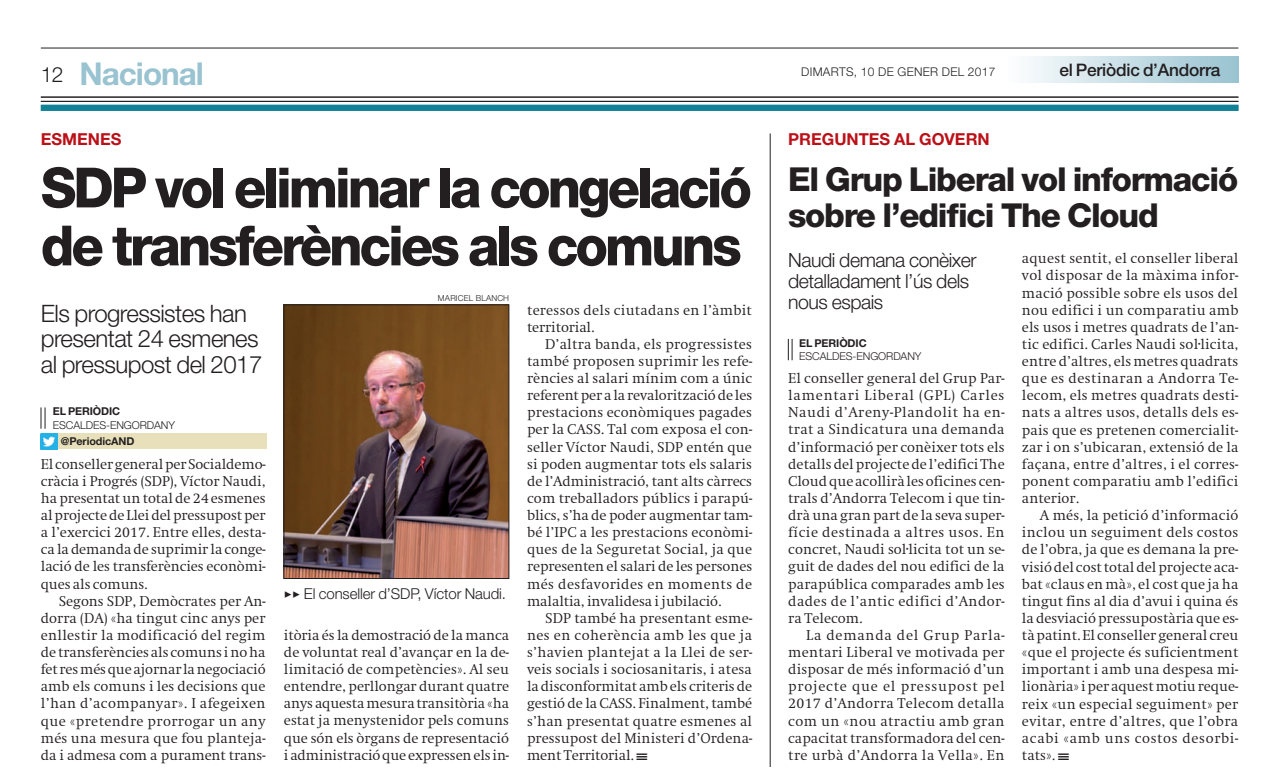
<style>
.page{position:relative;width:1268px;height:777px;background:#fff}
.page>*{position:absolute;margin:0;border:0;box-sizing:border-box;transform-origin:0 0}
.t1{font:800 55.5px/57.9px "Helvetica Neue LT Std";letter-spacing:-.06em;color:#231f20;scale:.96 1}
.t2{font:800 33px/35.5px "Helvetica Neue LT Std";letter-spacing:-.04em;color:#231f20}
.t3{font:700 31.5px "Helvetica Neue LT Std";letter-spacing:-.035em;color:#99c3d1}
.t4{font:300 24px/25.5px "Helvetica Neue LT Std";letter-spacing:-.025em;color:#231f20}
.t5{font:300 19.5px/21px "Helvetica Neue LT Std";letter-spacing:-.025em;color:#231f20}
.t6{font:500 17.25px "Helvetica Neue LT Std";letter-spacing:-.015em;color:#231f20}
.t7{font:700 16.5px "Helvetica Neue LT Std";color:#bb1018}
.t8{font:300 15px "Helvetica Neue LT Std";letter-spacing:-.01em;color:#231f20}
.t9{font:300 13.65px/17.1px "Swift ND Std";letter-spacing:.005em;color:#231f20;text-align:justify}
.t10{font:300 12px "Helvetica Neue LT Std";letter-spacing:.02em;color:#231f20}
.t11{font:300 10.8px "Helvetica Neue LT Std";letter-spacing:-.01em;color:#231f20}
.t12{font:700 10.8px "Helvetica Neue LT Std";letter-spacing:-.01em;color:#231f20}
.t13{font:300 8.25px "Helvetica Neue LT Std";letter-spacing:.015em;color:#231f20}
.s1{font-weight:300;font-size:21px;color:#231f20}
</style>
<div class="page">
<hr style="left:41px;top:48px;width:1197px;height:1px;background:#231f20">
<div style="left:1004px;top:57px;width:234px;height:25px;background:linear-gradient(to right,#feffff,#99c2d1)"></div>
<hr style="left:41px;top:97px;width:1197px;height:1px;background:#231f20">
<hr style="left:41px;top:101px;width:1197px;height:1px;background:#231f20">
<div style="left:41px;top:105px;width:1197px;height:6px;background:#128298"></div>
<div style="left:49px;top:433px;width:217px;height:16px;background:#e8e0ba"></div>
<img style="left:41px;top:433px;width:17px;height:16px">
<svg style="left:41px;top:407px;width:5px;height:21px"></svg>
<svg style="left:788px;top:339px;width:4px;height:21px"></svg>
<hr style="left:770px;top:133px;width:1px;height:633px;background:#231f20">
<img style="left:286px;top:306px;width:221px;height:270px">
<div style="left:284px;top:304px;width:225px;height:274px;border:1px solid #231f20"></div>
<h3 class="t3" style="left:41px;top:54px;width:165px"><span class="s1">12</span> Nacional</h3>
<p class="t7" style="left:41px;top:129px;width:82px">ESMENES</p>
<h1 class="t1" style="left:41px;top:158px;width:742px">SDP vol eliminar la congelació de transferències als comuns</h1>
<h3 class="t4" style="left:41px;top:300px;width:223px">Els progressistes han presentat 24 esmenes al pressupost del 2017</h3>
<p class="t12" style="left:53px;top:404px;width:69px">EL PERIÒDIC</p>
<p class="t11" style="left:53px;top:418px;width:124px">ESCALDES-ENGORDANY</p>
<p class="t13" style="left:438px;top:293px;width:73px">MARICEL BLANCH</p>
<p class="t9" style="left:527px;top:301px;width:226px">teressos dels ciutadans en l’àmbit territorial.</p>
<p class="t9" style="left:527px;top:335px;width:227px;text-indent:18px">D’altra banda, els progressistes també proposen suprimir les refe&shy;rències al salari mínim com a únic referent per a la revalorització de les prestacions econòmiques pagades per la CASS. Tal com exposa el con&shy;seller Víctor Naudi, SDP entén que si poden augmentar tots els salaris de l’Administració, tant alts càrrecs com treballadors públics i parapú&shy;blics, s’ha de poder augmentar tam&shy;bé l’IPC a les prestacions econòmi&shy;ques de la Seguretat Social, ja que representen el salari de les persones més desfavorides en moments de malaltia, invalidesa i jubilació.</p>
<p class="t9" style="left:527px;top:609px;width:227px;text-indent:18px">SDP també ha presentant esme&shy;nes en coherència amb les que ja s’havien plantejat a la Llei de ser&shy;veis socials i sociosanitaris, i atesa la disconformitat amb els criteris de gestió de la CASS. Finalment, també s’han presentat quatre esmenes al pressupost del Ministeri d’Ordena&shy;ment Territorial. ★</p>
<p class="t12" style="left:61px;top:434px;width:75px">@PeriodicAND</p>
<p class="t9" style="left:41px;top:455px;width:226px">El conseller general per Socialdemo&shy;cràcia i Progrés (SDP), Víctor Naudi, ha presentat un total de 24 esmenes al projecte de Llei del pressupost per a l’exercici 2017. Entre elles, desta&shy;ca la demanda de suprimir la conge&shy;lació de les transferències econòmi&shy;ques als comuns.</p>
<p class="t9" style="left:41px;top:592px;width:226px;text-indent:18px">Segons SDP, Demòcrates per An&shy;dorra (DA) «ha tingut cinc anys per enllestir la modificació del regim de transferències als comuns i no ha fet res més que ajornar la negociació amb els comuns i les decisions que l’han d’acompanyar». I afegeixen que «pretendre prorrogar un any més una mesura que fou planteja&shy;da i admesa com a purament trans-</p>
<p class="t8" style="left:284px;top:584px;width:224px">✓✓ El conseller d’SDP, Víctor Naudi.</p>
<p class="t9" style="left:284px;top:626px;width:227px">itòria és la demostració de la manca de voluntat real d’avançar en la de&shy;limitació de competències». Al seu entendre, perllongar durant quatre anys aquesta mesura transitòria «ha estat ja menystenidor pels comuns que són els òrgans de representació i administració que expressen els in-</p>
<p class="t10" style="left:801px;top:65px;width:196px">DIMARTS, 10 DE GENER DEL 2017</p>
<p class="t6" style="left:1059px;top:59px;width:163px">el Periòdic d’Andorra</p>
<p class="t7" style="left:788px;top:129px;width:203px">PREGUNTES AL GOVERN</p>
<h2 class="t2" style="left:788px;top:161px;width:451px">El Grup Liberal vol informació sobre l’edifici The Cloud</h2>
<h3 class="t5" style="left:788px;top:249px;width:190px">Naudi demana conèixer detalladament l’ús dels nous espais</h3>
<p class="t12" style="left:799px;top:336px;width:69px">EL PERIÒDIC</p>
<p class="t11" style="left:799px;top:349px;width:124px">ESCALDES-ENGORDANY</p>
<p class="t9" style="left:788px;top:369px;width:218px">El conseller general del Grup Par&shy;lamentari Liberal (GPL) Carles Naudi d’Areny-Plandolit ha en&shy;trat a Sindicatura una demanda d’informació per conèixer tots els detalls del projecte de l’edifici The Cloud que acollirà les oficines cen&shy;trals d’Andorra Telecom i que tin&shy;drà una gran part de la seva super&shy;fície destinada a altres usos. En concret, Naudi sol·licita tot un se&shy;guit de dades del nou edifici de la parapública comparades amb les dades de l’antic edifici d’Andor&shy;ra Telecom.</p>
<p class="t9" style="left:788px;top:626px;width:218px;text-indent:18px">La demanda del Grup Parla&shy;mentari Liberal ve motivada per disposar de més informació d’un projecte que el pressupost pel 2017 d’Andorra Telecom detalla com un «nou atractiu amb gran capacitat transformadora del cen&shy;tre urbà d’Andorra la Vella». En</p>
<p class="t9" style="left:1021px;top:250px;width:218px">aquest sentit, el conseller liberal vol disposar de la màxima infor&shy;mació possible sobre els usos del nou edifici i un comparatiu amb els usos i metres quadrats de l’an&shy;tic edifici. Carles Naudi sol·licita, entre d’altres, els metres quadrats que es destinaran a Andorra Te&shy;lecom, els metres quadrats desti&shy;nats a altres usos, detalls dels es&shy;pais que es pretenen comercialit&shy;zar i on s’ubicaran, extensió de la façana, entre d’altres, i el corres&shy;ponent comparatiu amb l’edifici anterior.</p>
<p class="t9" style="left:1021px;top:506px;width:218px;text-indent:18px">A més, la petició d’informació inclou un seguiment dels costos de l’obra, ja que es demana la pre&shy;visió del cost total del projecte aca&shy;bat «claus en mà», el cost que ja ha tingut fins al dia d’avui i quina és la desviació pressupostària que es&shy;tà patint. El conseller general creu «que el projecte és suficientment important i amb una despesa mi&shy;lionària» i per aquest motiu reque&shy;reix «un especial seguiment» per evitar, entre d’altres, que l’obra acabi «amb uns costos desorbi&shy;tats». ★</p>
</div>
